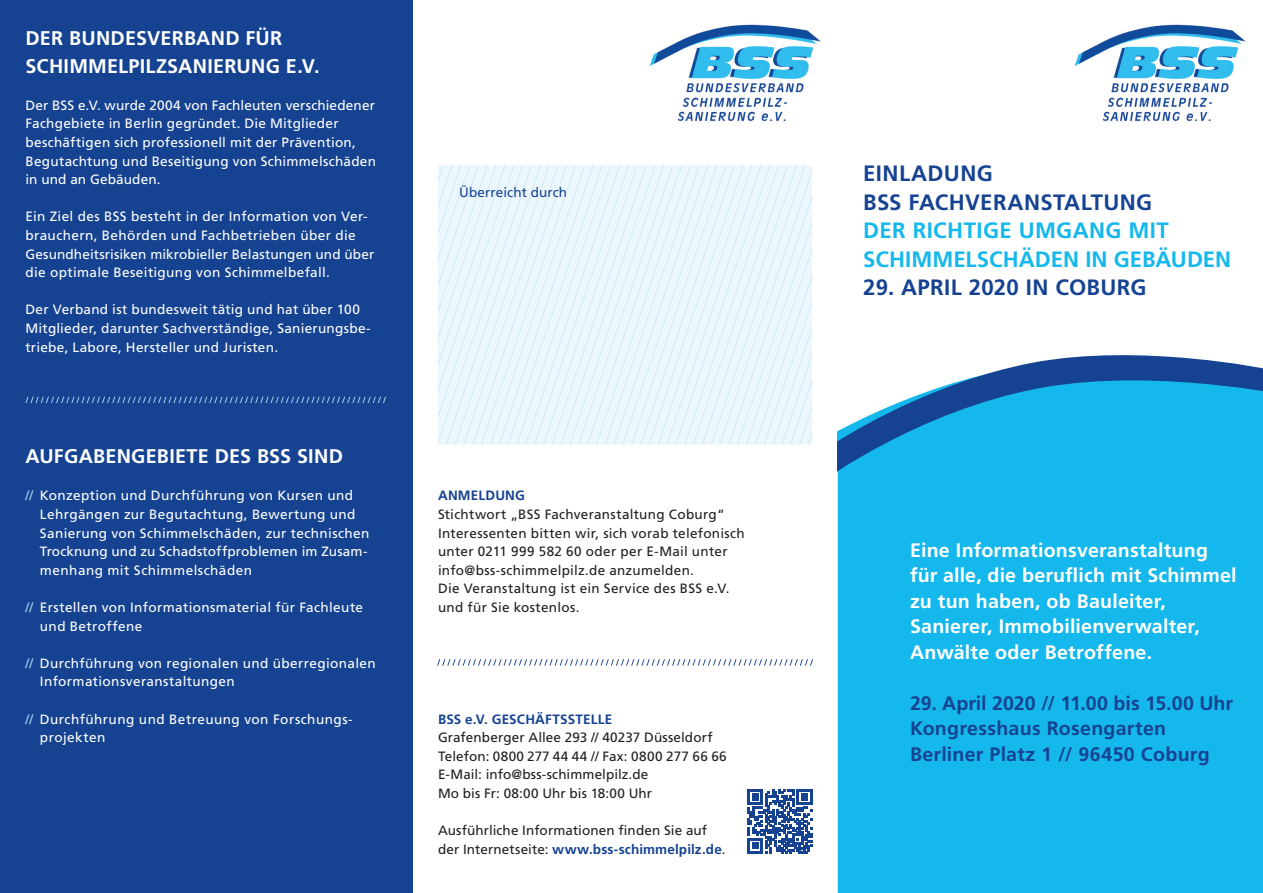
<style>
.page{position:relative;width:1263px;height:893px;background:#fff}
.page>*{position:absolute;margin:0;border:0;box-sizing:border-box;transform-origin:0 0}
.t1{font:700 22.2px/28.5px "Frutiger LT Std";letter-spacing:.015em;color:#164391}
.t2{font:700 22.2px/28.5px "Frutiger LT Std";letter-spacing:.005em;color:#15b8ec}
.t3{font:700 19.8px/27px "Frutiger LT Std";letter-spacing:.01em;color:#fff}
.t4{font:700 19.5px/25.5px "Frutiger LT Std";letter-spacing:.01em;color:#fff}
.t5{font:700 19.5px/25.5px "Frutiger LT Std";letter-spacing:.01em;color:#164391}
.t6{font:13.5px/18.6px "Frutiger LT Std";letter-spacing:.025em;color:#fff}
.t7{font:13.5px/18.6px "Frutiger LT Std";letter-spacing:.015em;color:#231f20}
.t8{font:700 13.5px "Frutiger LT Std";letter-spacing:.015em;color:#164391}
.t9{font:13.5px "Frutiger LT Std";letter-spacing:.005em;color:#164391}
.s1{color:#9dd8f5}
.s2{font-weight:700;color:#164391}
</style>
<div class="page">
<div style="left:838px;top:481px;width:425px;height:412px;background:#15b8ec"></div>
<svg style="left:838px;top:355px;width:425px;height:126px;background:#38aadb"></svg>
<img style="left:1074px;top:24px;width:172px;height:98px">
<svg style="left:747px;top:789px;width:65px;height:65px"></svg>
<img style="left:649px;top:24px;width:172px;height:98px">
<svg style="left:438px;top:165px;width:374px;height:279px;background:#e8f5fc"></svg>
<div style="left:0;top:0;width:412px;height:893px;background:#164391"></div>
<svg style="left:25px;top:396px;width:361px;height:8px"></svg>
<svg style="left:437px;top:659px;width:376px;height:7px"></svg>
<h2 class="t3" style="left:26px;top:25px;width:296px">DER BUNDESVERBAND FÜR<br>SCHIMMELPILZSANIERUNG E.V.</h2>
<p class="t6" style="left:26px;top:96px;width:352px">Der BSS e.V. wurde 2004 von Fachleuten verschiedener Fachgebiete in Berlin gegründet. Die Mitglieder beschäftigen sich professionell mit der Prävention, Begutachtung und Beseitigung von Schimmelschäden in und an Gebäuden.</p>
<p class="t6" style="left:26px;top:207px;width:350px">Ein Ziel des BSS besteht in der Information von Ver&shy;brauchern, Behörden und Fachbetrieben über die Gesundheitsrisiken mikrobieller Belastungen und über die optimale Beseitigung von Schimmelbefall.</p>
<p class="t6" style="left:26px;top:300px;width:347px">Der Verband ist bundesweit tätig und hat über 100<br>Mitglieder, darunter Sachverständige, Sanierungsbe&shy;triebe, Labore, Hersteller und Juristen.</p>
<h2 class="t3" style="left:26px;top:443px;width:319px">AUFGABENGEBIETE DES BSS SIND</h2>
<p class="t6" style="left:40px;top:486px;width:331px;text-indent:-14px"><span class="s1">//</span> Konzeption und Durchführung von Kursen und Lehrgängen zur Begutachtung, Bewertung und Sanierung von Schimmelschäden, zur technischen Trocknung und zu Schadstoffproblemen im Zusam&shy;menhang mit Schimmelschäden</p>
<p class="t6" style="left:40px;top:598px;width:325px;text-indent:-14px"><span class="s1">//</span> Erstellen von Informationsmaterial für Fachleute und Betroffene</p>
<p class="t6" style="left:40px;top:654px;width:337px;text-indent:-14px"><span class="s1">//</span> Durchführung von regionalen und überregionalen<br>Informationsveranstaltungen</p>
<p class="t6" style="left:40px;top:710px;width:314px;text-indent:-14px"><span class="s1">//</span> Durchführung und Betreuung von Forschungs&shy;projekten</p>
<p class="t9" style="left:459px;top:184px;width:109px">Überreicht durch</p>
<p class="t8" style="left:438px;top:488px;width:89px">ANMELDUNG</p>
<p class="t7" style="left:438px;top:505px;width:308px">Stichtwort „BSS Fachveranstaltung Coburg“ Interessenten bitten wir, sich vorab telefonisch unter 0211 999 582 60 oder per E-Mail unter info@bss-schimmelpilz.de anzumelden.<br>Die Veranstaltung ist ein Service des BSS e.V. und für Sie kostenlos.</p>
<p class="t8" style="left:438px;top:711px;width:176px">BSS e.V. GESCHÄFTSSTELLE</p>
<p class="t7" style="left:438px;top:728px;width:290px">Grafenberger Allee 293 // 40237 Düsseldorf Telefon: 0800 277 44 44 // Fax: 0800 277 66 66<br>E-Mail: info@bss-schimmelpilz.de<br>Mo bis Fr: 08:00 Uhr bis 18:00 Uhr</p>
<p class="t7" style="left:438px;top:821px;width:289px">Ausführliche Informationen finden Sie auf der Internetseite: <span class="s2">www.bss-schimmelpilz.de</span>.</p>
<h1 class="t1" style="left:863px;top:159px;width:290px">EINLADUNG<br>BSS FACHVERANSTALTUNG</h1>
<h1 class="t2" style="left:863px;top:216px;width:370px">DER RICHTIGE UMGANG MIT<br>SCHIMMELSCHÄDEN IN GEBÄUDEN</h1>
<h1 class="t1" style="left:863px;top:273px;width:285px">29. APRIL 2020 IN COBURG</h1>
<h3 class="t4" style="left:910px;top:537px;width:328px">Eine Informationsveranstaltung für alle, die beruflich mit Schimmel zu tun haben, ob Bauleiter,<br>Sanierer, Immobilienverwalter,<br>Anwälte oder Betroffene.</h3>
<h3 class="t5" style="left:910px;top:690px;width:324px">29. April 2020 // 11.00 bis 15.00 Uhr<br>Kongresshaus Rosengarten<br>Berliner Platz 1 // 96450 Coburg</h3>
</div>
